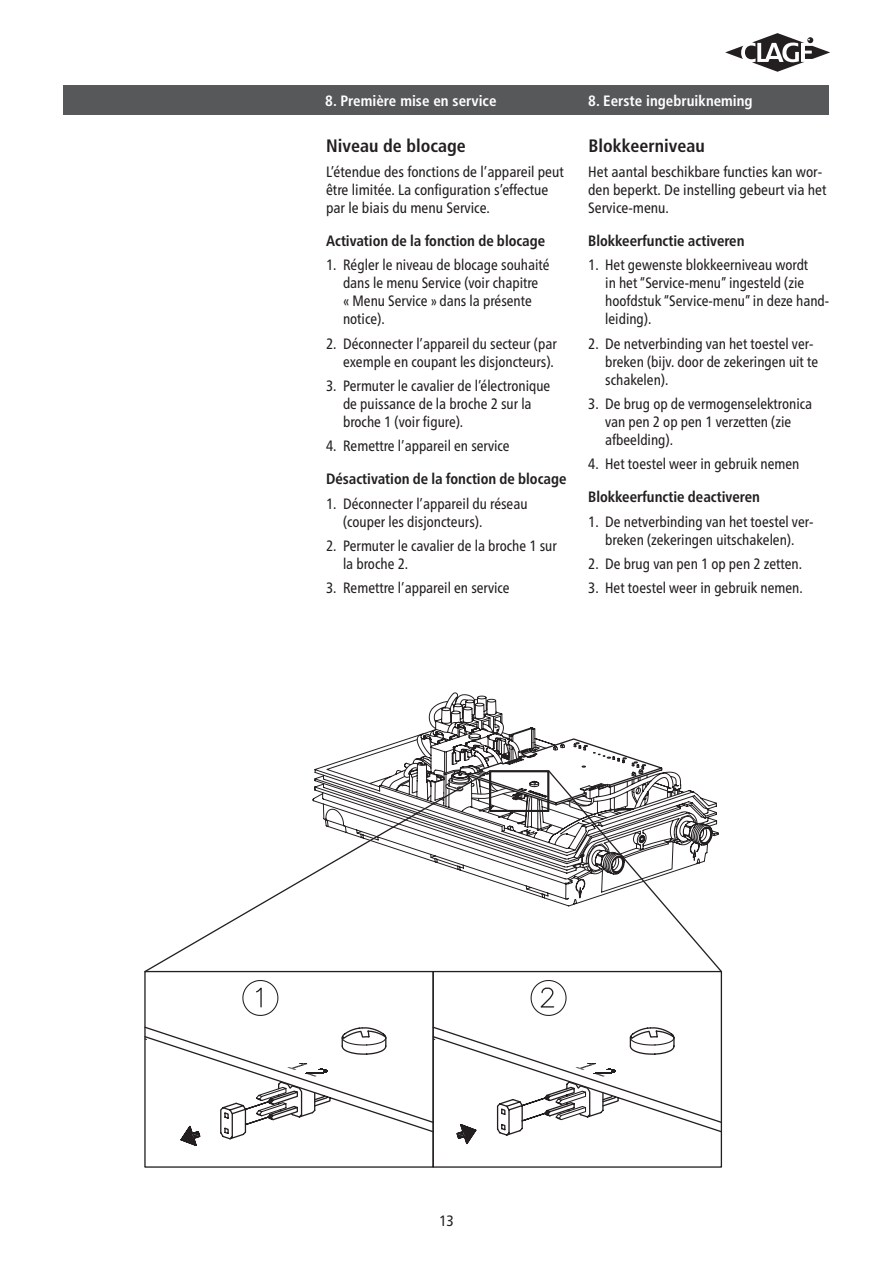
<style>
.page{position:relative;width:893px;height:1263px;background:#fff}
.page>*{position:absolute;margin:0;border:0;box-sizing:border-box;transform-origin:0 0}
.t1{font:700 condensed 18px "Frutiger LTCE";color:#231f20}
.t2{font:condensed 15px/18px "Frutiger Neue LTW1 G";color:#231f20}
.t3{font:700 condensed 15px "Frutiger Neue LTW1 G";color:#231f20}
.t4{font:700 condensed 15px "Frutiger LT Std";color:#fff}
</style>
<div class="page">
<svg style="left:725px;top:33px;width:105px;height:39px"></svg>
<svg style="left:312px;top:740px;width:407px;height:233px"></svg>
<svg style="left:403px;top:692px;width:310px;height:183px"></svg>
<svg style="left:464px;top:738px;width:202px;height:59px"></svg>
<svg style="left:441px;top:797px;width:266px;height:371px"></svg>
<div style="left:144px;top:971px;width:290px;height:197px;border:1px solid #231f20"></div>
<svg style="left:242px;top:980px;width:37px;height:36px"></svg>
<svg style="left:530px;top:979px;width:37px;height:37px"></svg>
<svg style="left:144px;top:1025px;width:579px;height:122px"></svg>
<div style="left:64px;top:85px;width:765px;height:30px;background:#57585a"></div>
<p class="t4" style="left:325px;top:92px;width:173px">8. Première mise en service</p>
<p class="t4" style="left:588px;top:92px;width:166px">8. Eerste ingebruikneming</p>
<p class="t1" style="left:326px;top:135px;width:141px">Niveau de blocage</p>
<p class="t1" style="left:588px;top:135px;width:118px">Blokkeerniveau</p>
<p class="t2" style="left:326px;top:163px;width:239px">L’étendue des fonctions de l’appareil peut être limitée. La configuration s’effectue par le biais du menu Service.</p>
<p class="t3" style="left:326px;top:232px;width:221px">Activation de la fonction de blocage</p>
<p class="t2" style="left:343px;top:256px;width:208px;text-indent:-17px">1. Régler le niveau de blocage souhaité dans le menu Service (voir chapitre<br>« Menu Service » dans la présente notice).</p>
<p class="t2" style="left:326px;top:334px;width:232px;text-align:right">2. Déconnecter l’appareil du secteur (par exemple en coupant les disjoncteurs).</p>
<p class="t2" style="left:343px;top:377px;width:209px;text-indent:-17px">3. Permuter le cavalier de l’électronique de puissance de la broche 2 sur la broche 1 (voir figure).</p>
<p class="t2" style="left:326px;top:437px;width:185px">4. Remettre l’appareil en service</p>
<p class="t3" style="left:326px;top:470px;width:242px">Désactivation de la fonction de blocage</p>
<p class="t2" style="left:343px;top:494px;width:186px;text-indent:-17px">1. Déconnecter l’appareil du réseau (couper les disjoncteurs).</p>
<p class="t2" style="left:343px;top:537px;width:215px;text-indent:-17px">2. Permuter le cavalier de la broche 1 sur la broche 2.</p>
<p class="t2" style="left:326px;top:579px;width:185px">3. Remettre l’appareil en service</p>
<p class="t2" style="left:588px;top:163px;width:240px">Het aantal beschikbare functies kan wor&shy;den beperkt. De instelling gebeurt via het<br>Service-menu.</p>
<p class="t3" style="left:588px;top:232px;width:158px">Blokkeerfunctie activeren</p>
<p class="t2" style="left:605px;top:256px;width:225px;text-indent:-17px">1. Het gewenste blokkeerniveau wordt<br>in het “Service-menu” ingesteld (zie hoofdstuk “Service-menu” in deze hand&shy;leiding).</p>
<p class="t2" style="left:605px;top:334px;width:215px;text-indent:-17px">2. De netverbinding van het toestel ver&shy;breken (bijv. door de zekeringen uit te schakelen).</p>
<p class="t2" style="left:605px;top:395px;width:208px;text-indent:-17px">3. De brug op de vermogenselektronica van pen 2 op pen 1 verzetten (zie afbeelding).</p>
<p class="t2" style="left:588px;top:455px;width:213px">4. Het toestel weer in gebruik nemen</p>
<p class="t3" style="left:588px;top:488px;width:173px">Blokkeerfunctie deactiveren</p>
<p class="t2" style="left:588px;top:512px;width:227px;text-align:center">1. De netverbinding van het toestel ver&shy;breken (zekeringen uitschakelen).</p>
<p class="t2" style="left:588px;top:555px;width:215px">2. De brug van pen 1 op pen 2 zetten.</p>
<p class="t2" style="left:588px;top:579px;width:216px">3. Het toestel weer in gebruik nemen.</p>
<p class="t2" style="left:439px;top:1212px;width:16px">13</p>
</div>
